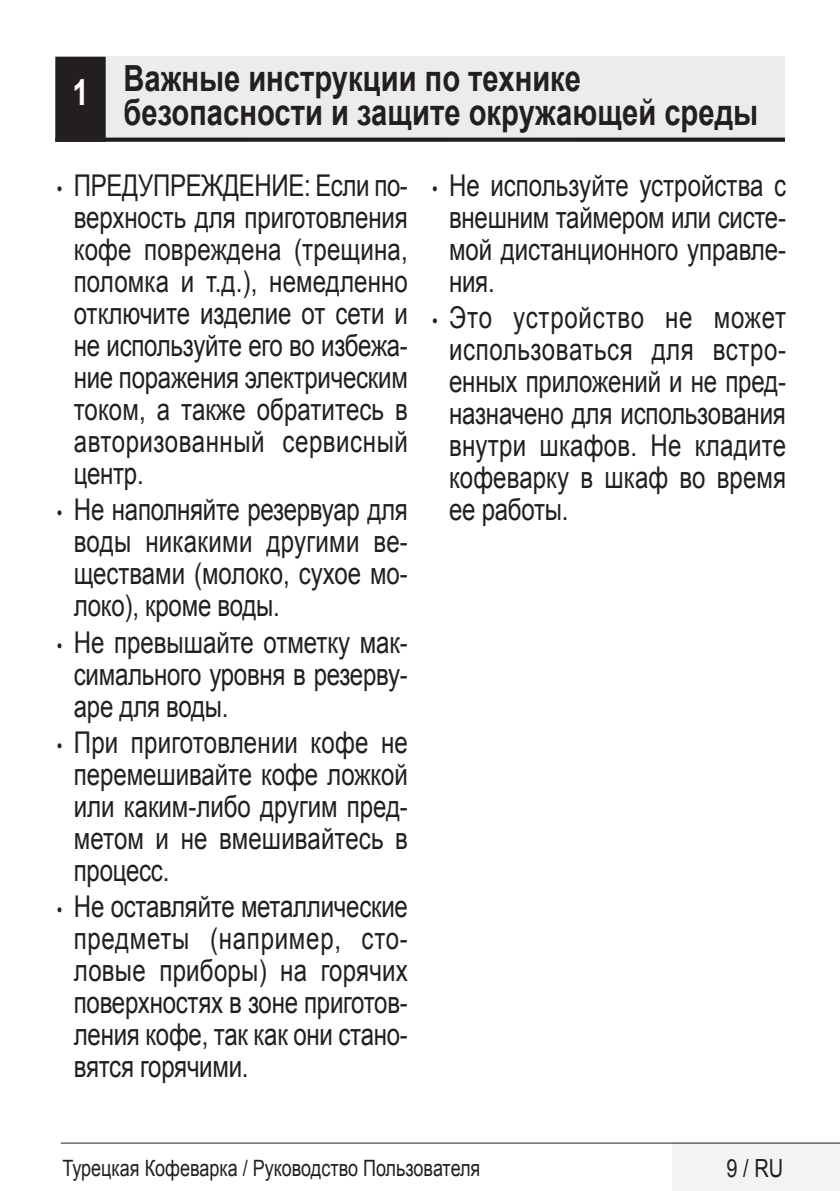
<style>
.page{position:relative;width:840px;height:1191px;background:#fff}
.page>*{position:absolute;margin:0;border:0;box-sizing:border-box;transform-origin:0 0}
.Unite_Baslik_Guvenli{font:700 36px/34px "Arial";color:#231f20;scale:.81 1}
.t1{font:30px/32px "Arial";letter-spacing:-.005em;color:#231f20;text-align:justify;scale:.8 1}
.t2{font:25px "Arial";color:#231f20;scale:.8 1}
.t3{font:22.4px "Arial";color:#231f20;scale:.8 1}
.s1{color:#fff}
.s2{font-size:20px}
</style>
<div class="page">
<div style="left:672px;top:1142px;width:167px;height:49px;background:#f2f3f4"></div>
<hr style="left:61px;top:1142px;width:778px;height:1px;background:#231f20">
<div style="left:55px;top:57px;width:729px;height:83px;background:#ececee"></div>
<hr style="left:55px;top:138px;width:729px;height:3px;background:#231f20">
<div style="left:56px;top:58px;width:49px;height:83px;background:#231f20"></div>
<div style="left:55px;top:57px;width:51px;height:85px;border:2px solid #231f20"></div>
<p class="Unite_Baslik_Guvenli" style="left:123px;top:63px;width:784px;text-indent:-51px"><span class="s1">1</span> Важные инструкции по технике безопасности и защите окружающей среды</p>
<p class="t1" style="left:74px;top:170px;width:419px;text-indent:-17px"><span class="s2">•</span> ПРЕДУПРЕЖДЕНИЕ: Если по&shy;верхность для приготовления кофе повреждена (трещина, поломка и т.д.), немедленно отключите изделие от сети и не используйте его во избежа&shy;ние поражения электрическим током, а также обратитесь в авторизованный сервисный центр.</p>
<p class="t1" style="left:74px;top:494px;width:419px;text-indent:-17px"><span class="s2">•</span> Не наполняйте резервуар для воды никакими другими ве&shy;ществами (молоко, сухое мо&shy;локо), кроме воды.</p>
<p class="t1" style="left:74px;top:626px;width:419px;text-indent:-17px"><span class="s2">•</span> Не превышайте отметку мак&shy;симального уровня в резерву&shy;аре для воды.</p>
<p class="t1" style="left:74px;top:726px;width:419px;text-indent:-17px"><span class="s2">•</span> При приготовлении кофе не перемешивайте кофе ложкой или каким-либо другим пред&shy;метом и не вмешивайтесь в процесс.</p>
<p class="t1" style="left:74px;top:891px;width:419px;text-indent:-17px"><span class="s2">•</span> Не оставляйте металлические предметы (например, сто&shy;ловые приборы) на горячих поверхностях в зоне приготов&shy;ления кофе, так как они стано&shy;вятся горячими.</p>
<p class="t1" style="left:449px;top:170px;width:422px;text-indent:-17px"><span class="s2">•</span> Не используйте устройства с внешним таймером или систе&shy;мой дистанционного управле&shy;ния.</p>
<p class="t1" style="left:449px;top:302px;width:422px;text-indent:-17px"><span class="s2">•</span> Это устройство не может использоваться для встро&shy;енных приложений и не пред&shy;назначено для использования внутри шкафов. Не кладите кофеварку в шкаф во время ее работы.</p>
<p class="t3" style="left:62px;top:1153px;width:523px">Турецкая Кофеварка / Руководство Пользователя</p>
<p class="t2" style="left:726px;top:1152px;width:72px">9 / RU</p>
</div>
